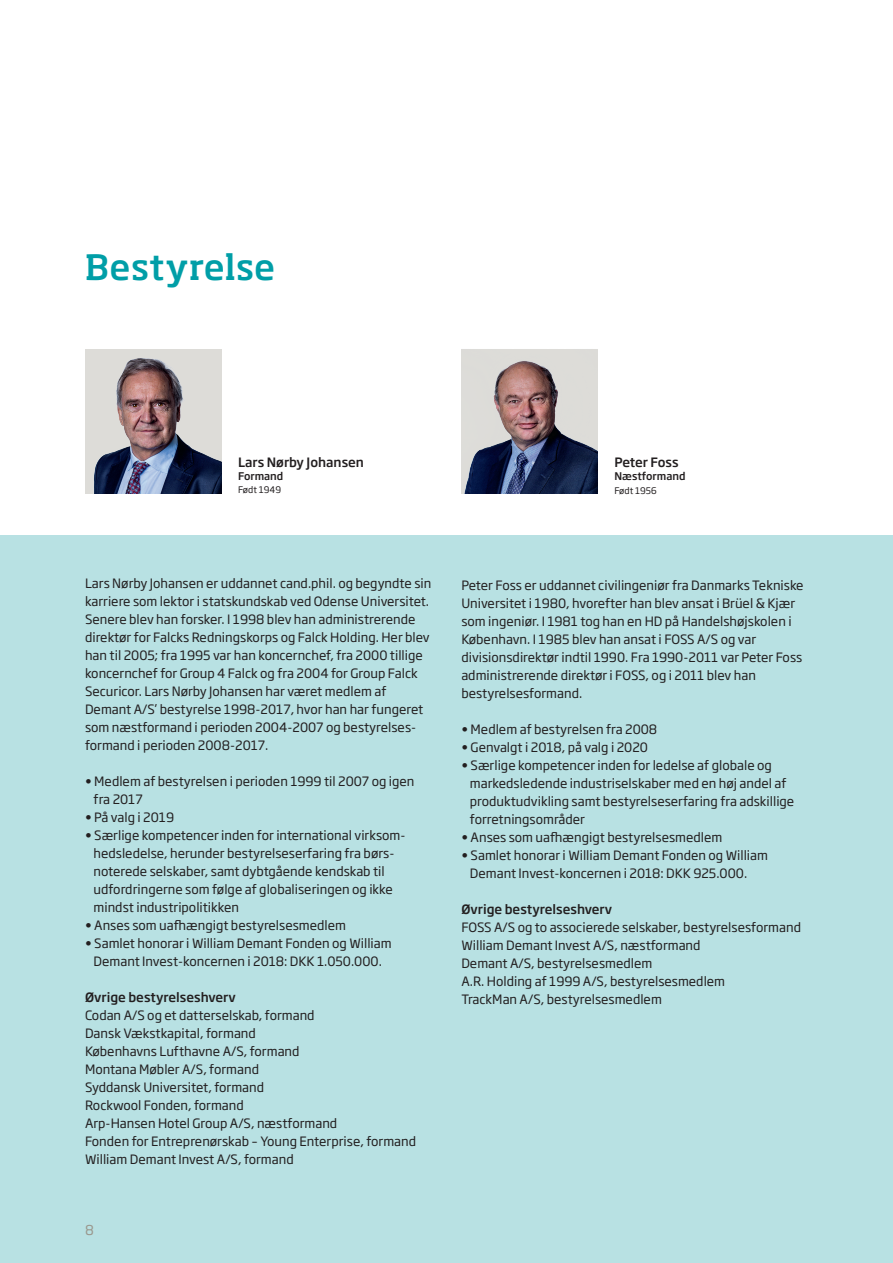
<style>
.page{position:relative;width:893px;height:1263px;background:#fff}
.page>*{position:absolute;margin:0;border:0;box-sizing:border-box;transform-origin:0 0}
.t1{font:500 34.5px "Soho Pro";letter-spacing:.01em;color:#009ea7}
.t2{font:13.5px "Soho Gothic Pro";color:#9a978d}
.t3{font:12.75px/18px "Soho Gothic Pro";color:#231f20}
.t4{font:500 12.75px "Soho Gothic Pro";color:#231f20}
.t5{font:500 10.5px "Soho Gothic Pro";color:#231f20}
.t6{font:9px "Soho Gothic Pro";color:#231f20}
</style>
<div class="page">
<div style="left:0;top:536px;width:893px;height:727px;background:#b8e1e3"></div>
<img style="left:85px;top:349px;width:136px;height:144px">
<img style="left:461px;top:349px;width:136px;height:144px">
<h1 class="t1" style="left:85px;top:243px;width:191px">Bestyrelse</h1>
<p class="t4" style="left:238px;top:452px;width:127px">Lars Nørby Johansen</p>
<p class="t5" style="left:238px;top:468px;width:47px">Formand</p>
<p class="t6" style="left:238px;top:483px;width:44px">Født 1949</p>
<p class="t4" style="left:614px;top:452px;width:66px">Peter Foss</p>
<p class="t5" style="left:614px;top:468px;width:73px">Næstformand</p>
<p class="t6" style="left:614px;top:483px;width:44px">Født 1956</p>
<p class="t3" style="left:85px;top:574px;width:348px">Lars Nørby Johansen er uddannet cand.phil. og begyndte sin karriere som lektor i statskundskab ved Odense Universitet.<br>Senere blev han forsker. I 1998 blev han administrerende direktør for Falcks Redningskorps og Falck Holding. Her blev han til 2005; fra 1995 var han koncernchef, fra 2000 tillige koncernchef for Group 4 Falck og fra 2004 for Group Falck Securicor. Lars Nørby Johansen har været medlem af Demant A/S’ bestyrelse 1998-2017, hvor han har fungeret som næstformand i perioden 2004-2007 og bestyrelses&shy;formand i perioden 2008-2017.</p>
<p class="t3" style="left:94px;top:772px;width:322px;text-indent:-9px">• Medlem af bestyrelsen i perioden 1999 til 2007 og igen fra 2017</p>
<p class="t3" style="left:85px;top:808px;width:91px">• På valg i 2019</p>
<p class="t3" style="left:94px;top:826px;width:313px;text-indent:-9px">• Særlige kompetencer inden for international virksom&shy;hedsledelse, herunder bestyrelseserfaring fra børs&shy;noterede selskaber, samt dybtgående kendskab til udfordringerne som følge af globaliseringen og ikke mindst industripolitikken</p>
<p class="t3" style="left:85px;top:916px;width:263px">• Anses som uafhængigt bestyrelsesmedlem</p>
<p class="t3" style="left:85px;top:934px;width:308px;text-align:center">• Samlet honorar i William Demant Fonden og William<br>Demant Invest-koncernen i 2018: DKK 1.050.000.</p>
<p class="t4" style="left:85px;top:987px;width:152px">Øvrige bestyrelseshverv</p>
<p class="t3" style="left:85px;top:1006px;width:333px">Codan A/S og et datterselskab, formand<br>Dansk Vækstkapital, formand<br>Københavns Lufthavne A/S, formand<br>Montana Møbler A/S, formand<br>Syddansk Universitet, formand<br>Rockwool Fonden, formand<br>Arp-Hansen Hotel Group A/S, næstformand<br>Fonden for Entreprenørskab – Young Enterprise, formand William Demant Invest A/S, formand</p>
<p class="t2" style="left:85px;top:1220px;width:10px">8</p>
<p class="t3" style="left:461px;top:575px;width:344px">Peter Foss er uddannet civilingeniør fra Danmarks Tekniske Universitet i 1980, hvorefter han blev ansat i Brüel &amp; Kjær som ingeniør. I 1981 tog han en HD på Handelshøjskolen i København. I 1985 blev han ansat i FOSS A/S og var divisionsdirektør indtil 1990. Fra 1990-2011 var Peter Foss administrerende direktør i FOSS, og i 2011 blev han bestyrelsesformand.</p>
<p class="t3" style="left:461px;top:719px;width:197px">• Medlem af bestyrelsen fra 2008</p>
<p class="t3" style="left:461px;top:737px;width:188px">• Genvalgt i 2018, på valg i 2020</p>
<p class="t3" style="left:470px;top:755px;width:326px;text-indent:-9px">• Særlige kompetencer inden for ledelse af globale og markedsledende industriselskaber med en høj andel af produktudvikling samt bestyrelseserfaring fra adskillige forretningsområder</p>
<p class="t3" style="left:461px;top:827px;width:263px">• Anses som uafhængigt bestyrelsesmedlem</p>
<p class="t3" style="left:470px;top:845px;width:300px;text-indent:-9px">• Samlet honorar i William Demant Fonden og William<br>Demant Invest-koncernen i 2018: DKK 925.000.</p>
<p class="t4" style="left:461px;top:899px;width:152px">Øvrige bestyrelseshverv</p>
<p class="t3" style="left:461px;top:917px;width:341px">FOSS A/S og to associerede selskaber, bestyrelsesformand William Demant Invest A/S, næstformand<br>Demant A/S, bestyrelsesmedlem<br>A.R. Holding af 1999 A/S, bestyrelsesmedlem<br>TrackMan A/S, bestyrelsesmedlem</p>
</div>
